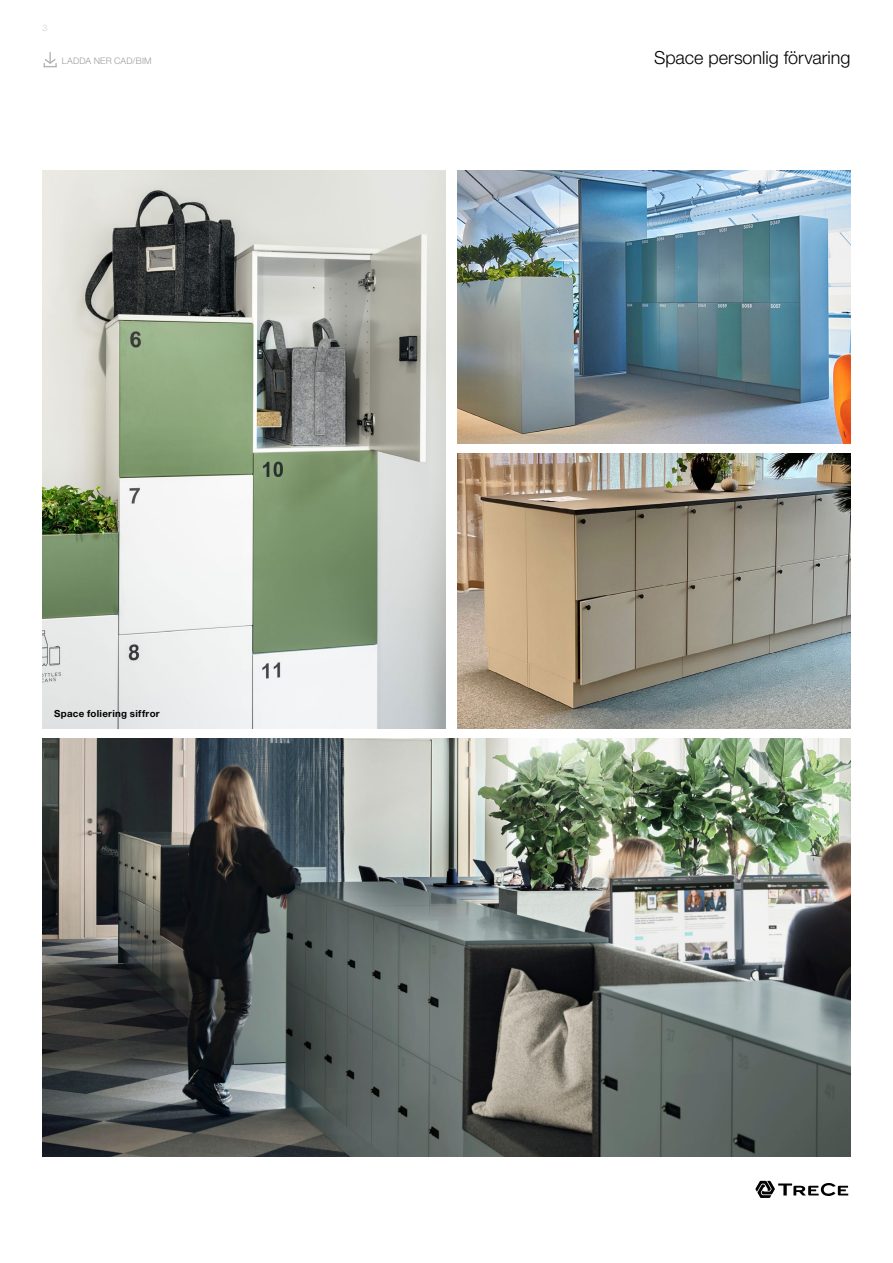
<style>
.page{position:relative;width:893px;height:1263px;background:#fff}
.page>*{position:absolute;margin:0;border:0;box-sizing:border-box;transform-origin:0 0}
.t1{font:300 18px "Helvetica Neue LT Std";color:#000}
.t2{font:700 9.75px "Helvetica Neue LT Std";letter-spacing:.03em;color:#000}
.t3{font:300 9px "Helvetica Neue LT Std";letter-spacing:.025em;color:#9d9d9c}
.t4{font:300 9px "Helvetica Neue LT Std";color:#c6c6c6}
</style>
<div class="page">
<svg style="left:755px;top:1181px;width:93px;height:17px"></svg>
<img style="left:43px;top:739px;width:807px;height:418px">
<img style="left:43px;top:170px;width:403px;height:558px">
<img style="left:457px;top:170px;width:393px;height:274px">
<img style="left:457px;top:453px;width:393px;height:275px">
<svg style="left:44px;top:52px;width:13px;height:15px"></svg>
<p class="t4" style="left:43px;top:22px;width:7px">3</p>
<p class="t3" style="left:62px;top:56px;width:92px">LADDA NER CAD/BIM</p>
<p class="t1" style="left:654px;top:46px;width:198px">Space personlig förvaring</p>
<p class="t2" style="left:54px;top:708px;width:107px">Space foliering siffror</p>
</div>
